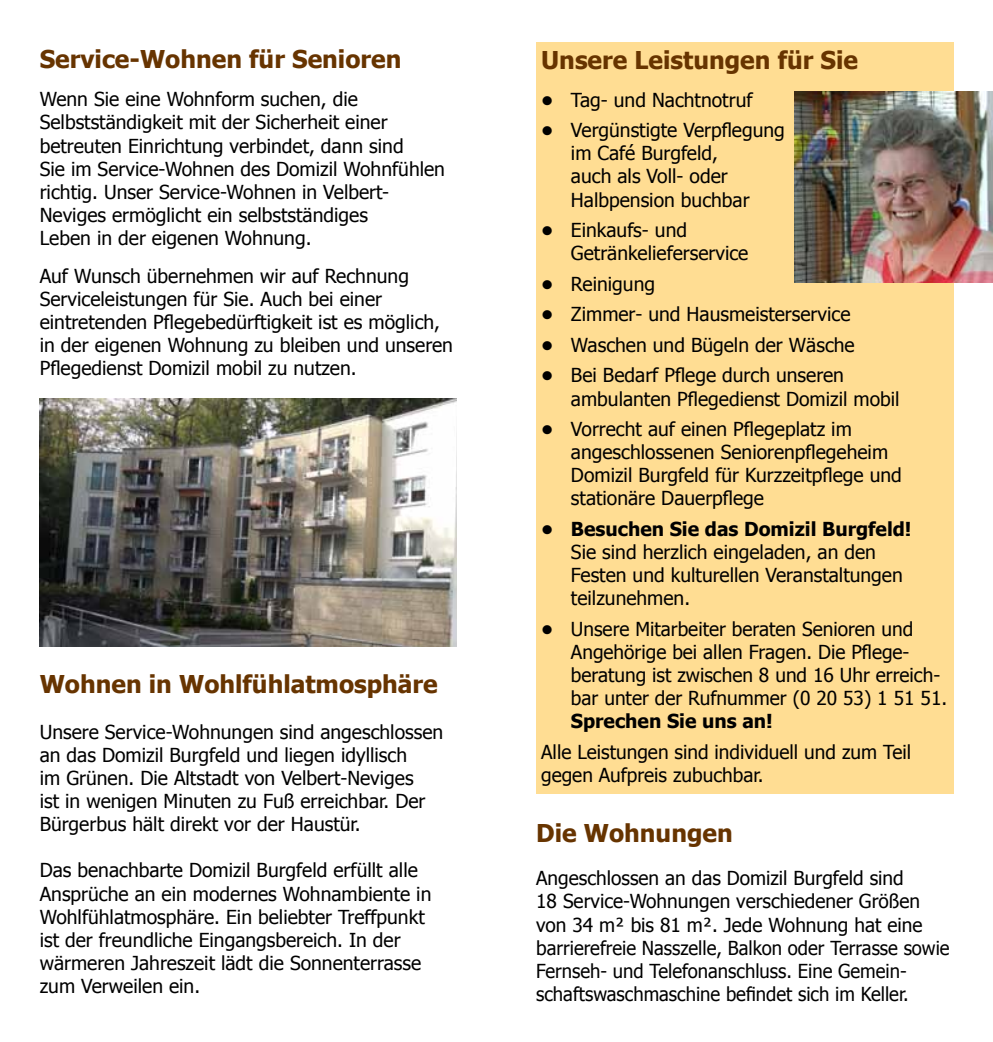
<style>
.page{position:relative;width:993px;height:1042px;background:#fff}
.page>*{position:absolute;margin:0;border:0;box-sizing:border-box;transform-origin:0 0}
.t1{font:700 24.5px "Tahoma";color:#673400}
.t2{font:19.25px/23.1px "Tahoma";color:#000}
.t3{font:700 19.25px "Tahoma";color:#000}
.s1{font-weight:700}
</style>
<div class="page">
<div style="left:536px;top:42px;width:416px;height:752px;background:#ffdd93"></div>
<img style="left:794px;top:92px;width:198px;height:191px">
<img style="left:40px;top:398px;width:416px;height:248px">
<p class="t1" style="left:40px;top:42px;width:363px">Service-Wohnen für Senioren</p>
<p class="t2" style="left:40px;top:87px;width:406px">Wenn Sie eine Wohnform suchen, die Selbstständigkeit mit der Sicherheit einer betreuten Einrichtung verbindet, dann sind<br>Sie im Service-Wohnen des Domizil Wohnfühlen richtig. Unser Service-Wohnen in Velbert-Neviges ermöglicht ein selbstständiges<br>Leben in der eigenen Wohnung.</p>
<p class="t2" style="left:40px;top:263px;width:414px">Auf Wunsch übernehmen wir auf Rechnung Serviceleistungen für Sie. Auch bei einer eintretenden Pflegebedürftigkeit ist es möglich, in der eigenen Wohnung zu bleiben und unseren Pflegedienst Domizil mobil zu nutzen.</p>
<p class="t1" style="left:40px;top:666px;width:399px">Wohnen in Wohlfühlatmosphäre</p>
<p class="t2" style="left:40px;top:719px;width:405px">Unsere Service-Wohnungen sind angeschlossen an das Domizil Burgfeld und liegen idyllisch<br>im Grünen. Die Altstadt von Velbert-Neviges<br>ist in wenigen Minuten zu Fuß erreichbar. Der Bürgerbus hält direkt vor der Haustür.</p>
<p class="t2" style="left:40px;top:858px;width:393px">Das benachbarte Domizil Burgfeld erfüllt alle Ansprüche an ein modernes Wohnambiente in Wohlfühlatmosphäre. Ein beliebter Treffpunkt ist der freundliche Eingangsbereich. In der wärmeren Jahreszeit lädt die Sonnenterrasse zum Verweilen ein.</p>
<p class="t1" style="left:541px;top:43px;width:318px">Unsere Leistungen für Sie</p>
<p class="t2" style="left:541px;top:87px;width:213px"><span class="s1">•</span> Tag- und Nachtnotruf</p>
<p class="t2" style="left:570px;top:118px;width:215px;text-indent:-30px"><span class="s1">•</span> Vergünstigte Verpflegung im Café Burgfeld,<br>auch als Voll- oder<br>Halbpension buchbar</p>
<p class="t2" style="left:570px;top:218px;width:179px;text-indent:-30px"><span class="s1">•</span> Einkaufs- und<br>Getränkelieferservice</p>
<p class="t2" style="left:541px;top:271px;width:115px"><span class="s1">•</span> Reinigung</p>
<p class="t2" style="left:541px;top:302px;width:311px"><span class="s1">•</span> Zimmer- und Hausmeisterservice</p>
<p class="t2" style="left:541px;top:332px;width:315px"><span class="s1">•</span> Waschen und Bügeln der Wäsche</p>
<p class="t2" style="left:570px;top:363px;width:330px;text-indent:-30px"><span class="s1">•</span> Bei Bedarf Pflege durch unseren ambulanten Pflegedienst Domizil mobil</p>
<p class="t2" style="left:570px;top:417px;width:332px;text-indent:-30px"><span class="s1">•</span> Vorrecht auf einen Pflegeplatz im angeschlossenen Seniorenpflegeheim Domizil Burgfeld für Kurzzeitpflege und stationäre Dauerpflege</p>
<p class="t3" style="left:541px;top:515px;width:372px">• Besuchen Sie das Domizil Burgfeld!</p>
<p class="t2" style="left:570px;top:540px;width:333px">Sie sind herzlich eingeladen, an den<br>Festen und kulturellen Veranstaltungen teilzunehmen.</p>
<p class="t2" style="left:570px;top:616px;width:378px;text-indent:-30px"><span class="s1">•</span> Unsere Mitarbeiter beraten Senioren und Angehörige bei allen Fragen. Die Pflege&shy;beratung ist zwischen 8 und 16 Uhr erreich&shy;bar unter der Rufnummer (0 20 53) 1 51 51.</p>
<p class="t3" style="left:570px;top:708px;width:203px">Sprechen Sie uns an!</p>
<p class="t2" style="left:541px;top:739px;width:371px">Alle Leistungen sind individuell und zum Teil gegen Aufpreis zubuchbar.</p>
<p class="t1" style="left:536px;top:816px;width:198px">Die Wohnungen</p>
<p class="t2" style="left:536px;top:866px;width:415px">Angeschlossen an das Domizil Burgfeld sind<br>18 Service-Wohnungen verschiedener Größen von 34 m² bis 81 m². Jede Wohnung hat eine barrierefreie Nasszelle, Balkon oder Terrasse sowie Fernseh- und Telefonanschluss. Eine Gemein&shy;schaftswaschmaschine befindet sich im Keller.</p>
</div>
